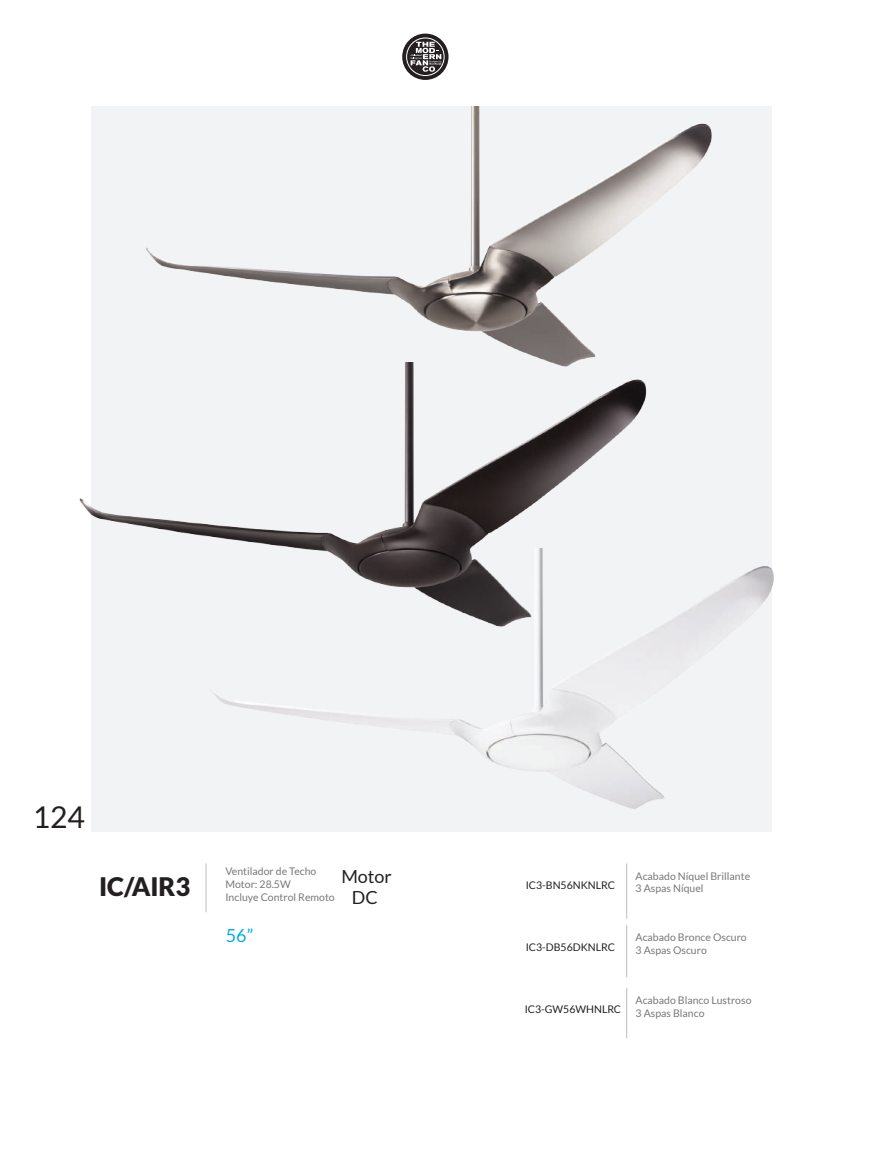
<style>
.page{position:relative;width:872px;height:1149px;background:#fff}
.page>*{position:absolute;margin:0;border:0;box-sizing:border-box;transform-origin:0 0}
.t1{font:30px "Lato";color:#231f20}
.t2{font:900 25.5px "Lato";color:#231f20}
.t3{font:18px/21.6px "Lato";color:#231f20;text-align:center}
.t4{font:18px "Lato";color:#00aeef}
.t5{font:10.5px/12.6px "Lato";color:#76787b}
.t6{font:10.5px "Lato";color:#231f20}
</style>
<div class="page">
<div style="left:92px;top:106px;width:680px;height:725px;background:#f2f3f4"></div>
<img style="left:146px;top:106px;width:566px;height:256px">
<img style="left:79px;top:362px;width:568px;height:297px">
<hr style="left:626px;top:863px;width:1px;height:55px;background:#bcbdc0">
<hr style="left:626px;top:924px;width:1px;height:52px;background:#bcbdc0">
<img style="left:197px;top:548px;width:577px;height:284px">
<hr style="left:626px;top:987px;width:1px;height:50px;background:#bcbdc0">
<hr style="left:206px;top:863px;width:1px;height:48px;background:#bcbdc0">
<svg style="left:402px;top:34px;width:46px;height:46px"></svg>
<div style="left:406px;top:38px;width:38px;height:38px;border:1px solid #fff;border-radius:50%"></div>
<svg style="left:410px;top:42px;width:31px;height:30px"></svg>
<h1 class="t1" style="left:33px;top:800px;width:54px">124</h1>
<h2 class="t2" style="left:99px;top:871px;width:93px">IC/AIR3</h2>
<p class="t5" style="left:225px;top:865px;width:111px">Ventilador de Techo<br>Motor: 28.5W<br>Incluye Control Remoto</p>
<h3 class="t4" style="left:226px;top:925px;width:29px">56”</h3>
<h3 class="t3" style="left:341px;top:864px;width:52px">Motor<br>DC</h3>
<p class="t6" style="left:526px;top:879px;width:91px">IC3-BN56NKNLRC</p>
<p class="t6" style="left:526px;top:940px;width:91px">IC3-DB56DKNLRC</p>
<p class="t5" style="left:635px;top:869px;width:116px">Acabado Níquel Brillante<br>3 Aspas Níquel</p>
<p class="t5" style="left:635px;top:930px;width:113px">Acabado Bronce Oscuro<br>3 Aspas Oscuro</p>
<p class="t6" style="left:524px;top:1003px;width:98px">IC3-GW56WHNLRC</p>
<p class="t5" style="left:635px;top:993px;width:117px">Acabado Blanco Lustroso<br>3 Aspas Blanco</p>
</div>
